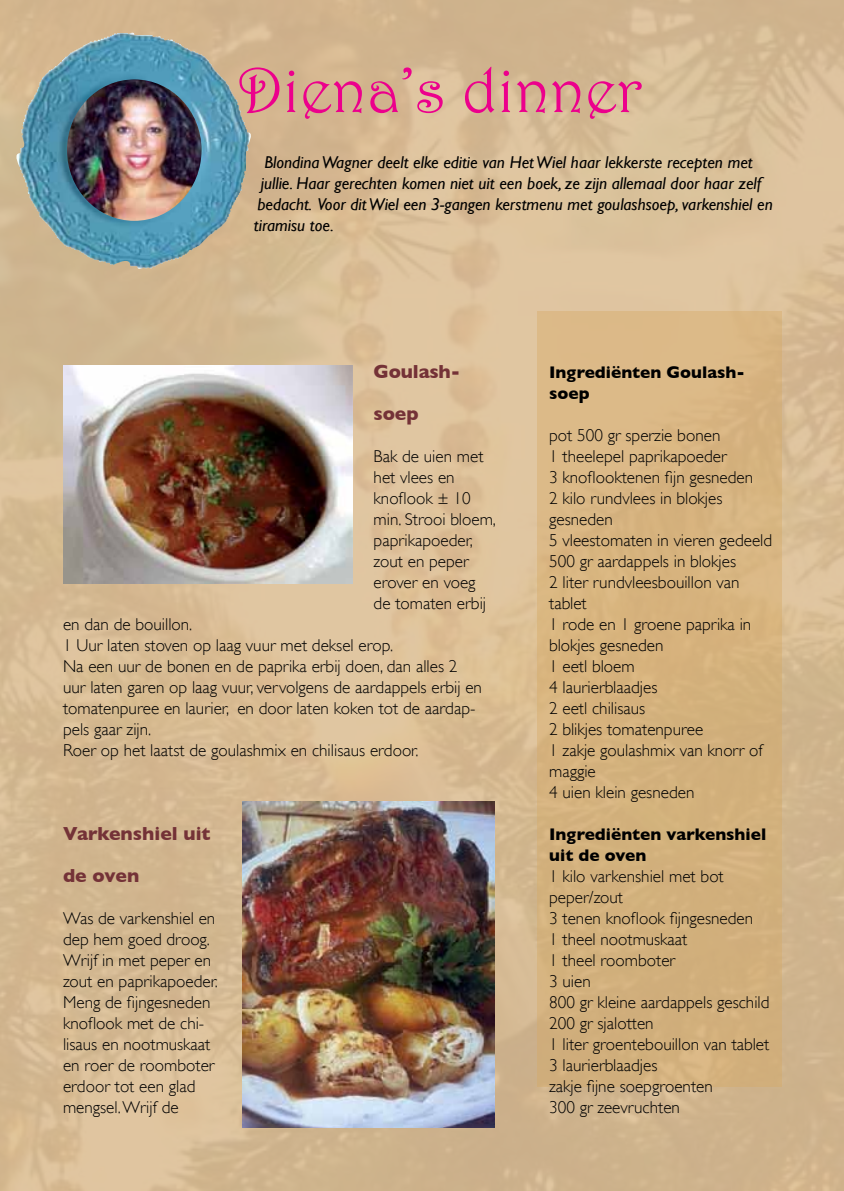
<style>
.page{position:relative;width:844px;height:1191px;background:#fff}
.page>*{position:absolute;margin:0;border:0;box-sizing:border-box;transform-origin:0 0}
.t1{font:63.88px "Harrington";color:#ec008c}
.t2{font:700 19.25px/42px "Gill Sans";letter-spacing:-.01em;color:#743237}
.t3{font:300 17.15px/21px "Gill Sans";color:#000}
.t4{font:italic 17.15px "Gill Sans";color:#000}
.t5{font:700 17.15px/21px "Gill Sans";color:#000}
</style>
<div class="page">
<svg style="left:843px;top:1176px;width:1px;height:15px"></svg>
<svg style="left:843px;top:1132px;width:1px;height:14px"></svg>
<img style="left:0;top:0;width:843px;height:1191px">
<img style="left:15px;top:33px;width:113px;height:211px">
<img style="left:67px;top:79px;width:134px;height:142px">
<div style="left:537px;top:311px;width:245px;height:775px;background:#d5b27e"></div>
<img style="left:63px;top:365px;width:289px;height:218px">
<img style="left:243px;top:801px;width:252px;height:327px">
<h1 class="t1" style="left:238px;top:52px;width:405px">Diena’s dinner</h1>
<p class="t4" style="left:264px;top:152px;width:489px">Blondina Wagner deelt elke editie van Het Wiel haar lekkerste recepten met</p>
<p class="t4" style="left:261px;top:173px;width:502px">jullie. Haar gerechten komen niet uit een boek, ze zijn allemaal door haar zelf</p>
<p class="t4" style="left:257px;top:194px;width:516px">bedacht. Voor dit Wiel een 3-gangen kerstmenu met goulashsoep, varkenshiel en</p>
<p class="t4" style="left:254px;top:215px;width:81px">tiramisu toe.</p>
<p class="t2" style="left:373px;top:350px;width:88px">Goulash&shy;soep</p>
<p class="t3" style="left:373px;top:446px;width:124px">Bak de uien met het vlees en knoflook ± 10 min. Strooi bloem, paprikapoeder, zout en peper erover en voeg de tomaten erbij</p>
<p class="t3" style="left:63px;top:614px;width:420px">en dan de bouillon.<br>1 Uur laten stoven op laag vuur met deksel erop.<br>Na een uur de bonen en de paprika erbij doen, dan alles 2 uur laten garen op laag vuur, vervolgens de aardappels erbij en tomatenpuree en laurier, en door laten koken tot de aardap&shy;pels gaar zijn.<br>Roer op het laatst de goulashmix en chilisaus erdoor.</p>
<p class="t2" style="left:63px;top:812px;width:149px">Varkenshiel uit de oven</p>
<p class="t3" style="left:63px;top:908px;width:156px">Was de varkenshiel en dep hem goed droog.<br>Wrijf in met peper en zout en paprikapoeder.<br>Meng de fijngesneden knoflook met de chi&shy;lisaus en nootmuskaat en roer de roomboter erdoor tot een glad mengsel. Wrijf de</p>
<p class="t5" style="left:549px;top:362px;width:197px">Ingrediënten Goulash&shy;soep</p>
<p class="t3" style="left:549px;top:425px;width:224px">pot 500 gr sperzie bonen<br>1 theelepel paprikapoeder<br>3 knoflooktenen fijn gesneden<br>2 kilo rundvlees in blokjes gesneden<br>5 vleestomaten in vieren gedeeld<br>500 gr aardappels in blokjes<br>2 liter rundvleesbouillon van tablet<br>1 rode en 1 groene paprika in blokjes gesneden<br>1 eetl bloem<br>4 laurierblaadjes<br>2 eetl chilisaus<br>2 blikjes tomatenpuree<br>1 zakje goulashmix van knorr of maggie<br>4 uien klein gesneden</p>
<p class="t5" style="left:549px;top:823px;width:218px">Ingrediënten varkenshiel uit de oven</p>
<p class="t3" style="left:549px;top:866px;width:222px">1 kilo varkenshiel met bot peper/zout<br>3 tenen knoflook fijngesneden<br>1 theel nootmuskaat<br>1 theel roomboter<br>3 uien<br>800 gr kleine aardappels geschild<br>200 gr sjalotten<br>1 liter groentebouillon van tablet<br>3 laurierblaadjes<br>zakje fijne soepgroenten<br>300 gr zeevruchten</p>
</div>
